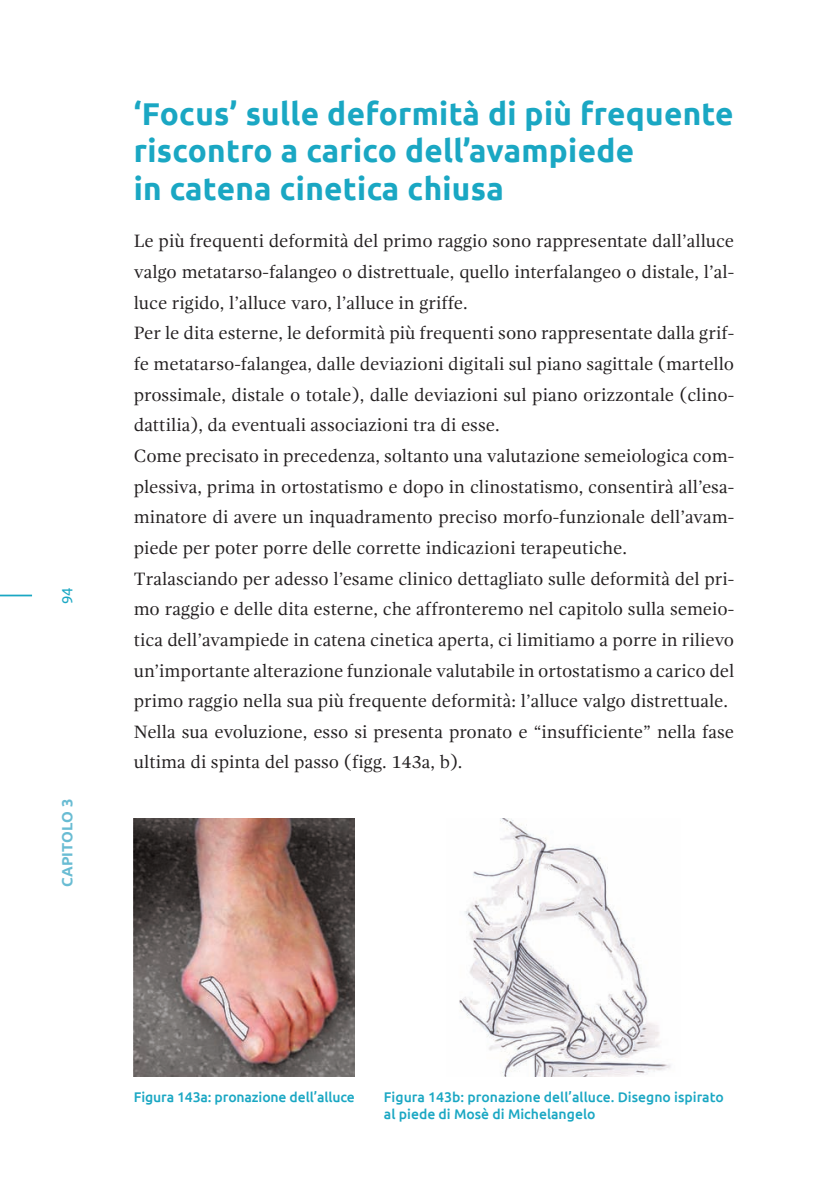
<style>
.page{position:relative;width:834px;height:1191px;background:#fff}
.page>*{position:absolute;margin:0;border:0;box-sizing:border-box;transform-origin:0 0}
.t1{font:700 31.5px/37.6px "Ubuntu";letter-spacing:.01em;color:#1aa7c3}
.t2{font:18.38px/30.6px "Gandhi Serif";color:#231f20}
.t3{font:700 14.88px "Ubuntu";letter-spacing:.01em;color:#69bcd3}
.t4{font:14.88px "Ubuntu";color:#1aa7c3}
.t5{font:500 14px/17.5px "Ubuntu";color:#1aa7c3}
</style>
<div class="page">
<hr style="left:0;top:594px;width:32px;height:2px;background:#1aa7c3">
<img style="left:134px;top:818px;width:220px;height:257px">
<img style="left:459px;top:818px;width:212px;height:257px">
<p class="t4" style="left:58px;top:603px;width:18px;rotate:-90deg">94</p>
<p class="t3" style="left:58px;top:887px;width:90px;rotate:-90deg">CAPITOLO 3</p>
<h1 class="t1" style="left:134px;top:94px;width:601px">‘Focus’ sulle deformità di più frequente riscontro a carico dell’avampiede<br>in catena cinetica chiusa</h1>
<p class="t2" style="left:134px;top:226px;width:602px">Le più frequenti deformità del primo raggio sono rappresentate dall’alluce valgo metatarso-falangeo o distrettuale, quello interfalangeo o distale, l’al&shy;luce rigido, l’alluce varo, l’alluce in griffe.<br>Per le dita esterne, le deformità più frequenti sono rappresentate dalla grif&shy;fe metatarso-falangea, dalle deviazioni digitali sul piano sagittale (martello prossimale, distale o totale), dalle deviazioni sul piano orizzontale (clino&shy;dattilia), da eventuali associazioni tra di esse.<br>Come precisato in precedenza, soltanto una valutazione semeiologica com&shy;plessiva, prima in ortostatismo e dopo in clinostatismo, consentirà all’esa&shy;minatore di avere un inquadramento preciso morfo-funzionale dell’avam&shy;piede per poter porre delle corrette indicazioni terapeutiche.<br>Tralasciando per adesso l’esame clinico dettagliato sulle deformità del pri&shy;mo raggio e delle dita esterne, che affronteremo nel capitolo sulla semeio&shy;tica dell’avampiede in catena cinetica aperta, ci limitiamo a porre in rilievo un’importante alterazione funzionale valutabile in ortostatismo a carico del primo raggio nella sua più frequente deformità: l’alluce valgo distrettuale.<br>Nella sua evoluzione, esso si presenta pronato e “insufficiente” nella fase ultima di spinta del passo (figg. 143a, b).</p>
<p class="t5" style="left:134px;top:1087px;width:223px">Figura 143a: pronazione dell’alluce</p>
<p class="t5" style="left:384px;top:1087px;width:341px">Figura 143b: pronazione dell’alluce. Disegno ispirato al piede di Mosè di Michelangelo</p>
</div>
